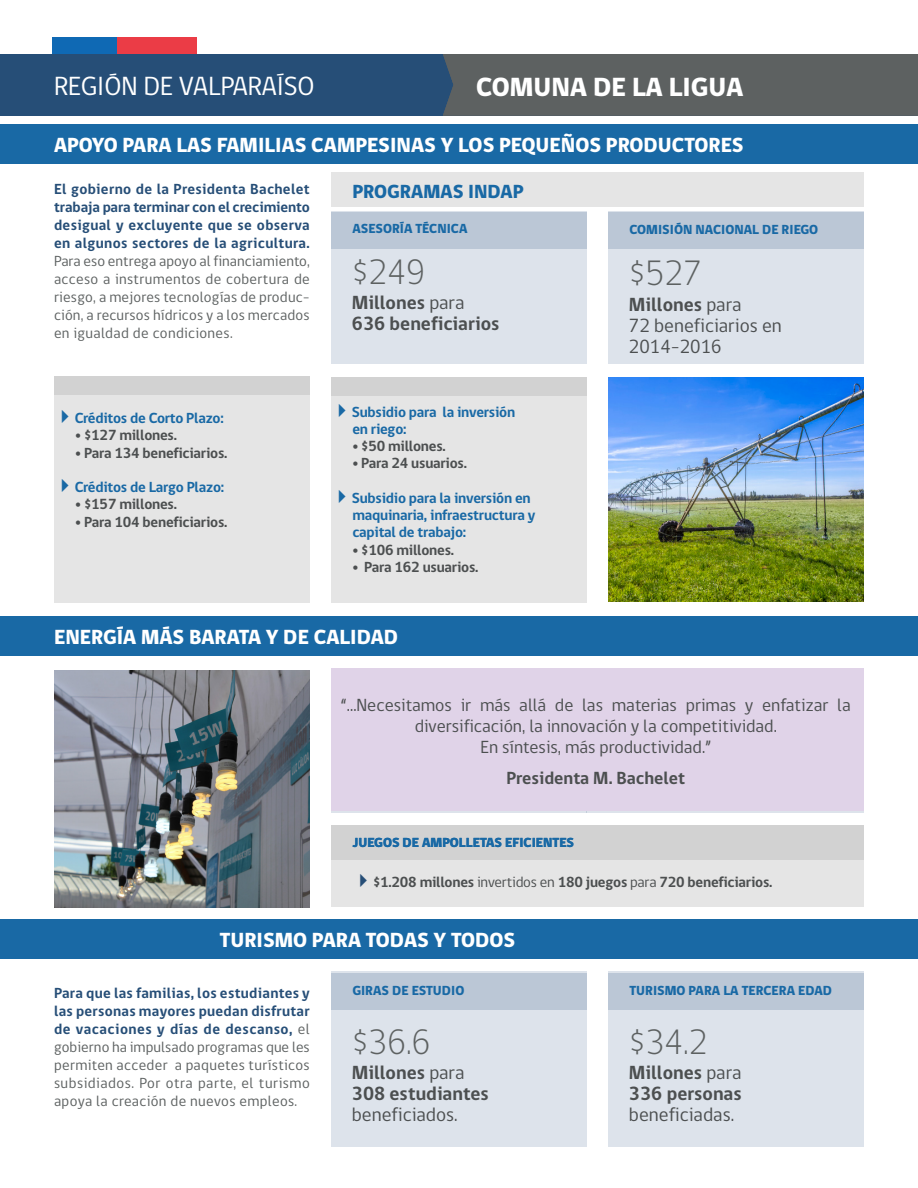
<style>
.page{position:relative;width:918px;height:1188px;background:#fff}
.page>*{position:absolute;margin:0;border:0;box-sizing:border-box;transform-origin:0 0}
.t1{font:300 36px "gob CL";color:#5d6161}
.t2{font:27px "gob CL";color:#fff}
.t3{font:800 27px "gob CL";color:#fff}
.t4{font:800 21px "gob CL";color:#fff}
.texto_caja_peg_2{font:700 19.5px/21px "gob CL";color:#4c4f50}
.texto_caja_peg_2-2{font:19.5px/21px "gob CL";color:#4c4f50}
.t5{font:800 19.5px "gob CL";color:#1969a5}
.texto_caja_peg_2-3{font:18px/21px "gob CL";color:#4c4f50;text-align:center}
.texto_caja_peg_2-4{font:700 18px "gob CL";color:#4c4f50}
.t6{font:15px/18px "gob CL";letter-spacing:.02em;color:#5d6161;text-align:justify}
.TEXTO_CAJA_PEQ{font:700 15px "gob CL";letter-spacing:-.015em;color:#4c4f50}
.TEXTO_CAJA_PEQ-2{font:700 15px/17.2px "gob CL";letter-spacing:-.015em;color:#1969a5}
.t7{font:700 15px/18px "gob CL";letter-spacing:.02em;color:#264e77;text-align:justify}
.Titulos_recuadrso{font:800 13.5px "gob CL";color:#1969a5}
.s1{font-weight:400}
.s2{font-family:"Museo Slab 300";font-weight:400}
.s3{color:#264e77}
.s4{font-weight:700;color:#264e77}
.s5{font-weight:700}
</style>
<div class="page">
<div style="left:0;top:920px;width:918px;height:39px;background:#1969a5"></div>
<div style="left:0;top:125px;width:918px;height:39px;background:#1969a5"></div>
<div style="left:0;top:54px;width:918px;height:62px;background:#264e77"></div>
<div style="left:608px;top:211px;width:256px;height:153px;background:#dde3eb"></div>
<div style="left:608px;top:212px;width:256px;height:36px;background:#bbc7d6"></div>
<div style="left:331px;top:211px;width:256px;height:153px;background:#dde3eb"></div>
<div style="left:331px;top:213px;width:256px;height:36px;background:#bbc7d6"></div>
<div style="left:54px;top:377px;width:256px;height:226px;background:#e5e5e5"></div>
<div style="left:54px;top:377px;width:256px;height:18px;background:#d2d2d2"></div>
<div style="left:331px;top:378px;width:256px;height:225px;background:#e5e5e5"></div>
<div style="left:331px;top:378px;width:256px;height:18px;background:#d2d2d2"></div>
<div style="left:0;top:617px;width:918px;height:39px;background:#1969a5"></div>
<div style="left:331px;top:825px;width:533px;height:82px;background:#e5e5e5"></div>
<div style="left:331px;top:825px;width:533px;height:35px;background:#d2d2d2"></div>
<div style="left:331px;top:972px;width:256px;height:175px;background:#dde3eb"></div>
<div style="left:331px;top:973px;width:256px;height:36px;background:#bbc7d6"></div>
<div style="left:608px;top:972px;width:256px;height:175px;background:#dde3eb"></div>
<div style="left:608px;top:973px;width:256px;height:36px;background:#bbc7d6"></div>
<div style="left:331px;top:172px;width:533px;height:34px;background:#e5e5e5"></div>
<img style="left:54px;top:670px;width:256px;height:237px">
<img style="left:608px;top:378px;width:256px;height:224px">
<div style="left:52px;top:37px;width:66px;height:17px;background:#0f69b4"></div>
<div style="left:118px;top:37px;width:79px;height:17px;background:#eb3c46"></div>
<div style="left:443px;top:54px;width:475px;height:62px;background:#5d6161"></div>
<div style="left:332px;top:668px;width:532px;height:143px;background:#e0d3e8"></div>
<p class="t2" style="left:54px;top:68px;width:262px">REGIÓN DE VALPARAÍSO</p>
<p class="t3" style="left:476px;top:68px;width:269px">COMUNA DE LA LIGUA</p>
<h3 class="t4" style="left:54px;top:131px;width:691px">APOYO PARA LAS FAMILIAS CAMPESINAS Y LOS PEQUEÑOS PRODUCTORES</h3>
<p class="t7" style="left:54px;top:180px;width:257px">El gobierno de la Presidenta Bachelet trabaja para terminar con el crecimiento desigual y excluyente que se observa en algunos sectores de la agricultura.</p>
<p class="t6" style="left:54px;top:252px;width:257px">Para eso entrega apoyo al financiamiento, acceso a instrumentos de cobertura de riesgo, a mejores tecnologías de produc&shy;ción, a recursos hídricos y a los mercados en igualdad de condiciones.</p>
<h3 class="t5" style="left:352px;top:178px;width:173px">PROGRAMAS INDAP</h3>
<p class="Titulos_recuadrso" style="left:352px;top:219px;width:117px">ASESORÍA TÉCNICA</p>
<p class="Titulos_recuadrso" style="left:629px;top:221px;width:190px">COMISIÓN NACIONAL DE RIEGO</p>
<p class="t1" style="left:352px;top:247px;width:74px">$249</p>
<p class="texto_caja_peg_2" style="left:352px;top:293px;width:114px">Millones <span class="s1">para</span></p>
<p class="texto_caja_peg_2" style="left:352px;top:314px;width:149px">636 beneficiarios</p>
<p class="t1" style="left:629px;top:249px;width:74px">$527</p>
<p class="texto_caja_peg_2" style="left:629px;top:295px;width:114px">Millones <span class="s1">para</span></p>
<p class="texto_caja_peg_2-2" style="left:629px;top:316px;width:154px">72 beneficiarios en</p>
<p class="texto_caja_peg_2-2" style="left:629px;top:337px;width:94px">2014-2016</p>
<p class="TEXTO_CAJA_PEQ-2" style="left:54px;top:410px;width:171px">✔Créditos de Corto Plazo:</p>
<p class="TEXTO_CAJA_PEQ" style="left:75px;top:425px;width:103px"><span class="s2">•</span> $127 millones.</p>
<p class="TEXTO_CAJA_PEQ" style="left:75px;top:442px;width:154px"><span class="s2">•</span> Para 134 beneficiarios.</p>
<p class="TEXTO_CAJA_PEQ-2" style="left:54px;top:479px;width:172px">✔Créditos de Largo Plazo:</p>
<p class="TEXTO_CAJA_PEQ" style="left:75px;top:494px;width:103px"><span class="s2">•</span> $157 millones.</p>
<p class="TEXTO_CAJA_PEQ" style="left:75px;top:511px;width:154px"><span class="s2">•</span> Para 104 beneficiarios.</p>
<p class="TEXTO_CAJA_PEQ-2" style="left:352px;top:403px;width:164px;text-indent:-21px">✔Subsidio para la inversión en riego:</p>
<p class="TEXTO_CAJA_PEQ" style="left:352px;top:436px;width:95px"><span class="s2">•</span> $50 millones.</p>
<p class="TEXTO_CAJA_PEQ" style="left:352px;top:453px;width:116px"><span class="s2">•</span> Para 24 usuarios.</p>
<p class="TEXTO_CAJA_PEQ-2" style="left:352px;top:490px;width:185px;text-indent:-21px">✔Subsidio para la inversión en maquinaria, infraestructura y capital de trabajo:</p>
<p class="TEXTO_CAJA_PEQ" style="left:352px;top:539px;width:103px"><span class="s2">•</span> $106 millones.</p>
<p class="TEXTO_CAJA_PEQ" style="left:352px;top:557px;width:128px"><span class="s2">•</span> Para 162 usuarios.</p>
<h3 class="t4" style="left:54px;top:623px;width:346px">ENERGÍA MÁS BARATA Y DE CALIDAD</h3>
<p class="texto_caja_peg_2-3" style="left:341px;top:694px;width:511px">“...Necesitamos ir más allá de las materias primas y enfatizar la diversificación, la innovación y la competitividad.</p>
<p class="texto_caja_peg_2-3" style="left:480px;top:736px;width:232px">En síntesis, más productividad.”</p>
<p class="texto_caja_peg_2-4" style="left:506px;top:766px;width:180px">Presidenta M. Bachelet</p>
<p class="Titulos_recuadrso" style="left:352px;top:833px;width:223px">JUEGOS DE AMPOLLETAS EFICIENTES</p>
<p class="TEXTO_CAJA_PEQ" style="left:352px;top:872px;width:422px"><span class="s3">✔</span>$1.208 millones <span class="s1">invertidos en</span> 180 juegos <span class="s1">para</span> 720 beneficiarios.</p>
<h3 class="t4" style="left:220px;top:926px;width:297px">TURISMO PARA TODAS Y TODOS</h3>
<p class="t6" style="left:54px;top:984px;width:257px"><span class="s4">Para que las familias, los estudiantes y las personas mayores puedan disfrutar de vacaciones y días de descanso,</span> el gobierno ha impulsado programas que les permiten acceder a paquetes turísticos subsidiados. Por otra parte, el turismo apoya la creación de nuevos empleos.</p>
<p class="Titulos_recuadrso" style="left:352px;top:982px;width:114px">GIRAS DE ESTUDIO</p>
<p class="Titulos_recuadrso" style="left:629px;top:982px;width:204px">TURISMO PARA LA TERCERA EDAD</p>
<p class="t1" style="left:352px;top:1017px;width:80px">$36.6</p>
<p class="texto_caja_peg_2" style="left:352px;top:1063px;width:114px">Millones <span class="s1">para</span></p>
<p class="texto_caja_peg_2" style="left:352px;top:1084px;width:138px">308 estudiantes <span class="s1">beneficiados.</span></p>
<p class="t1" style="left:629px;top:1017px;width:80px">$34.2</p>
<p class="texto_caja_peg_2" style="left:629px;top:1063px;width:114px">Millones <span class="s1">para</span></p>
<p class="texto_caja_peg_2-2" style="left:629px;top:1084px;width:114px"><span class="s5">336 personas </span>beneficiadas.</p>
</div>
